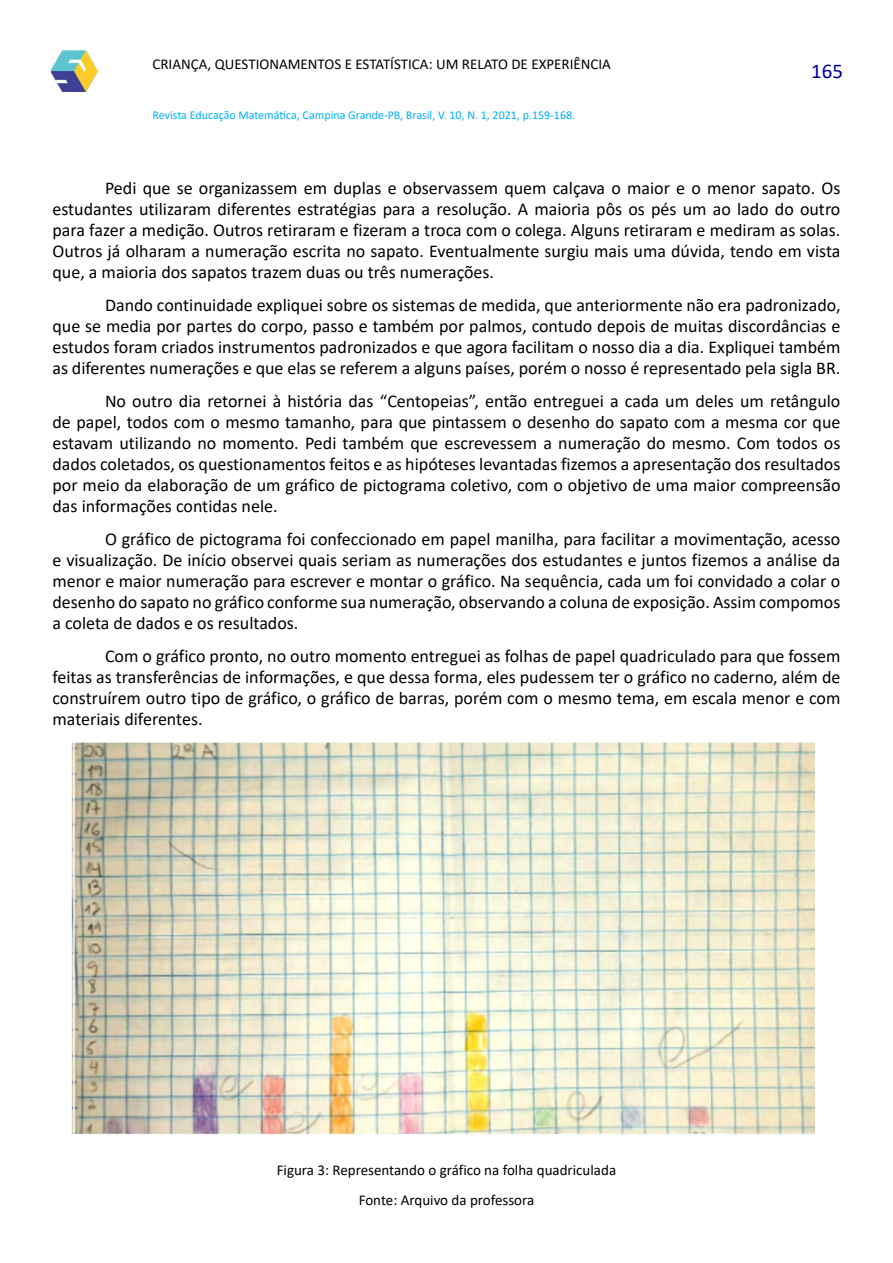
<style>
.page{position:relative;width:893px;height:1263px;background:#fff}
.page>*{position:absolute;margin:0;border:0;box-sizing:border-box;transform-origin:0 0}
.t1{font:21px "Calibri";color:#00009c}
.t2{font:18px/21px "Calibri";color:#000;text-align:justify}
.t3{font:15px/30px "Calibri";color:#000;text-align:center}
.t4{font:12px "Calibri";color:#00afff}
</style>
<div class="page">
<img style="left:51px;top:51px;width:47px;height:41px">
<img style="left:71px;top:742px;width:744px;height:393px">
<p class="t3" style="left:152px;top:49px;width:460px">CRIANÇA, QUESTIONAMENTOS E ESTATÍSTICA: UM RELATO DE EXPERIÊNCIA</p>
<p class="t4" style="left:152px;top:107px;width:424px">Revista Educação Matemática, Campina Grande-PB, Brasil, V. 10, N. 1, 2021, p.159-168.</p>
<p class="t1" style="left:811px;top:56px;width:33px">165</p>
<p class="t2" style="left:52px;top:177px;width:789px;text-indent:53px">Pedi que se organizassem em duplas e observassem quem calçava o maior e o menor sapato. Os estudantes utilizaram diferentes estratégias para a resolução. A maioria pôs os pés um ao lado do outro para fazer a medição. Outros retiraram e fizeram a troca com o colega. Alguns retiraram e mediram as solas.<br>Outros já olharam a numeração escrita no sapato. Eventualmente surgiu mais uma dúvida, tendo em vista que, a maioria dos sapatos trazem duas ou três numerações.</p>
<p class="t2" style="left:52px;top:294px;width:789px;text-indent:53px">Dando continuidade expliquei sobre os sistemas de medida, que anteriormente não era padronizado, que se media por partes do corpo, passo e também por palmos, contudo depois de muitas discordâncias e estudos foram criados instrumentos padronizados e que agora facilitam o nosso dia a dia. Expliquei também as diferentes numerações e que elas se referem a alguns países, porém o nosso é representado pela sigla BR.</p>
<p class="t2" style="left:52px;top:390px;width:789px;text-indent:53px">No outro dia retornei à história das “Centopeias”, então entreguei a cada um deles um retângulo de papel, todos com o mesmo tamanho, para que pintassem o desenho do sapato com a mesma cor que estavam utilizando no momento. Pedi também que escrevessem a numeração do mesmo. Com todos os dados coletados, os questionamentos feitos e as hipóteses levantadas fizemos a apresentação dos resultados por meio da elaboração de um gráfico de pictograma coletivo, com o objetivo de uma maior compreensão das informações contidas nele.</p>
<p class="t2" style="left:52px;top:528px;width:789px;text-indent:53px">O gráfico de pictograma foi confeccionado em papel manilha, para facilitar a movimentação, acesso e visualização. De início observei quais seriam as numerações dos estudantes e juntos fizemos a análise da menor e maior numeração para escrever e montar o gráfico. Na sequência, cada um foi convidado a colar o desenho do sapato no gráfico conforme sua numeração, observando a coluna de exposição. Assim compomos a coleta de dados e os resultados.</p>
<p class="t2" style="left:52px;top:645px;width:789px;text-indent:53px">Com o gráfico pronto, no outro momento entreguei as folhas de papel quadriculado para que fossem feitas as transferências de informações, e que dessa forma, eles pudessem ter o gráfico no caderno, além de construírem outro tipo de gráfico, o gráfico de barras, porém com o mesmo tema, em escala menor e com materiais diferentes.</p>
<p class="t3" style="left:277px;top:1154px;width:341px">Figura 3: Representando o gráfico na folha quadriculada<br>Fonte: Arquivo da professora</p>
</div>
